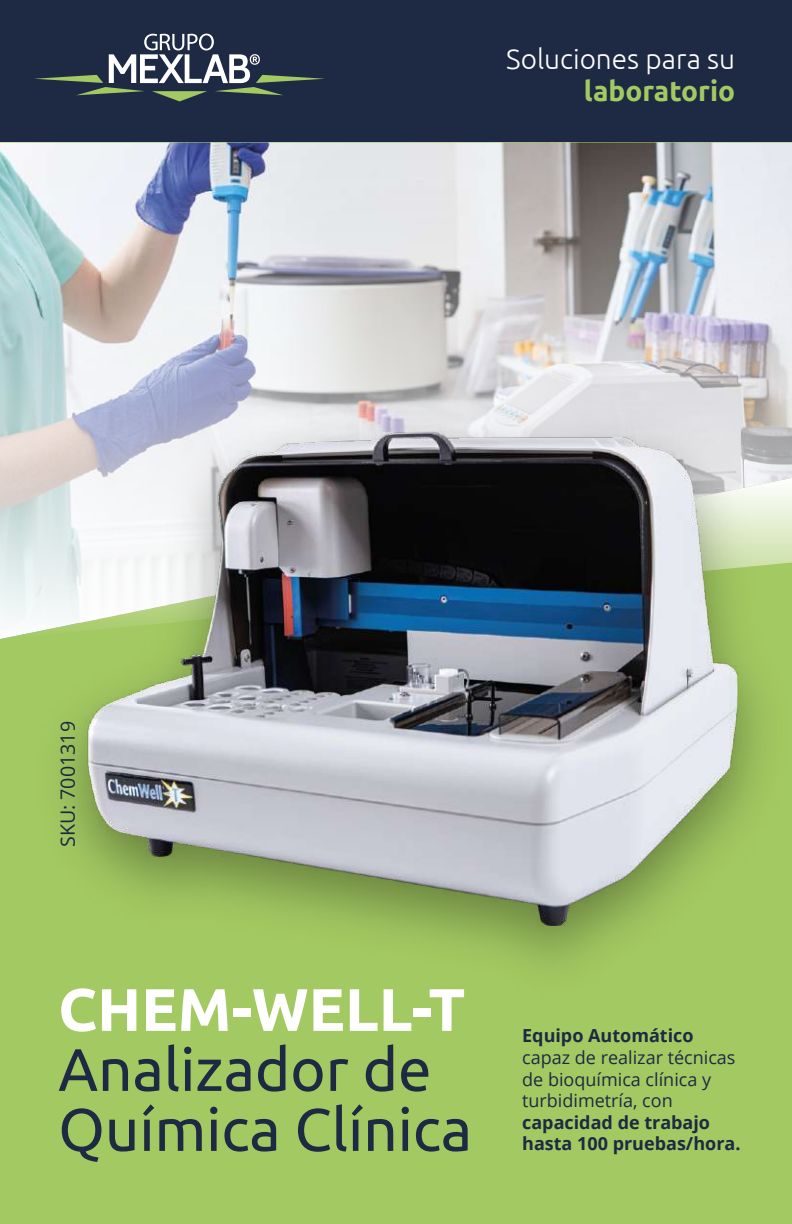
<style>
.page{position:relative;width:792px;height:1224px;background:#a3c962}
.page>*{position:absolute;margin:0;border:0;box-sizing:border-box;transform-origin:0 0}
.t1{font:60px/60px "Ubuntu";color:#1e2943}
.t2{font:700 60px "Ubuntu";color:#fff}
.t3{font:300 28px "Ubuntu";color:#fff}
.t4{font:700 28px "Ubuntu";color:#a3c962}
.t5{font:19.6px "Open Sans";color:#1e2943}
.t6{font:18px/21.6px "Open Sans";color:#1e2943}
.t7{font:700 18px/21.6px "Open Sans";color:#1e2943}
</style>
<div class="page">
<div style="left:0;top:0;width:792px;height:142px;background:#1e2943"></div>
<img style="left:0;top:143px;width:792px;height:335px">
<svg style="left:0;top:478px;width:17px;height:161px;background:#e0e6e4"></svg>
<svg style="left:35px;top:34px;width:289px;height:67px"></svg>
<img style="left:17px;top:385px;width:775px;height:579px">
<img style="left:84px;top:427px;width:658px;height:498px">
<h2 class="t3" style="left:506px;top:42px;width:230px">Soluciones para su</h2>
<h2 class="t4" style="left:584px;top:74px;width:153px">laboratorio</h2>
<p class="t5" style="left:54px;top:847px;width:128px;rotate:-90deg">SKU: 7001319</p>
<h1 class="t2" style="left:58px;top:973px;width:409px">CHEM-WELL-T</h1>
<h1 class="t1" style="left:58px;top:1038px;width:415px">Analizador de<br>Química Clínica</h1>
<p class="t7" style="left:522px;top:1025px;width:173px">Equipo Automático</p>
<p class="t6" style="left:522px;top:1046px;width:215px">capaz de realizar técnicas de bioquímica clínica y turbidimetría, con</p>
<p class="t7" style="left:522px;top:1111px;width:220px">capacidad de trabajo hasta 100 pruebas/hora.</p>
</div>
